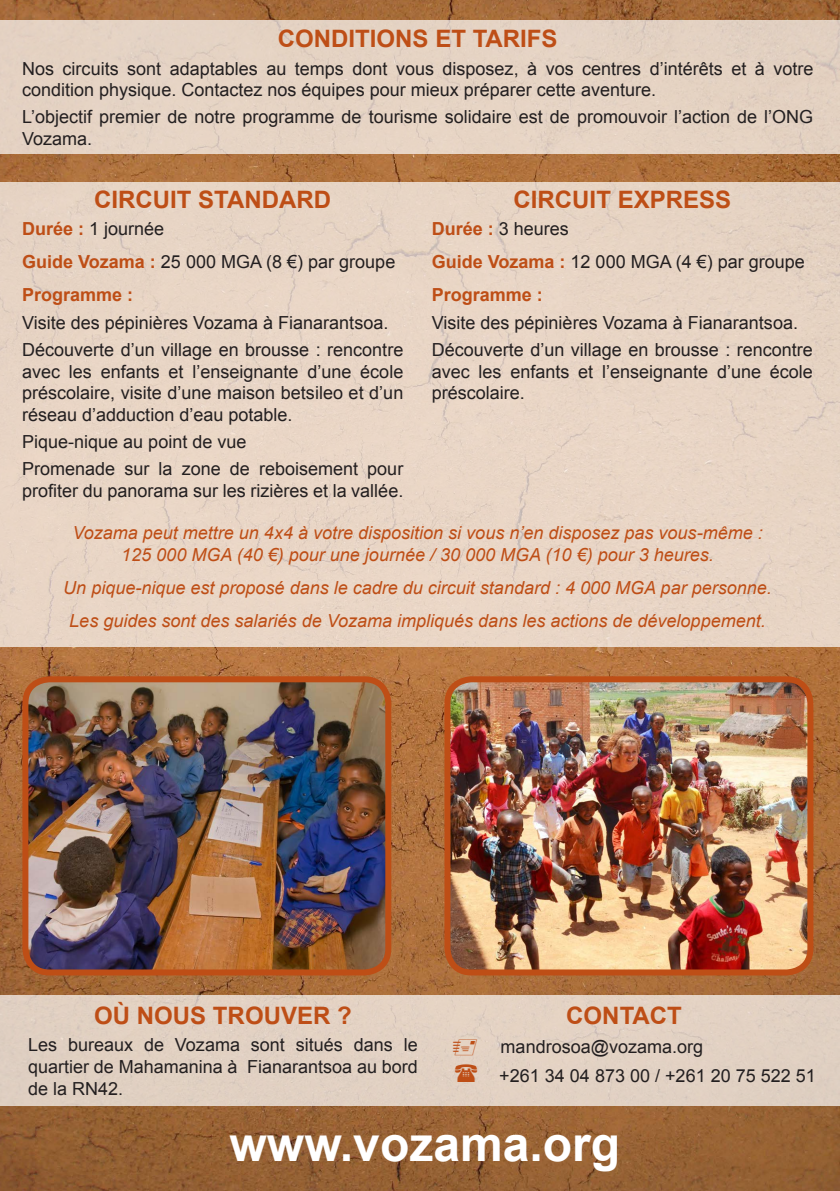
<style>
.page{position:relative;width:840px;height:1191px;background:#fff}
.page>*{position:absolute;margin:0;border:0;box-sizing:border-box;transform-origin:0 0}
.t1{font:700 48px "Arial";color:#fff}
.t2{font:700 24px "Arial";color:#be4e16}
.t3{font:18px/21.6px "Arial";color:#231f20;text-align:justify}
.t4{font:italic 18px "Arial";color:#be4e16}
.t5{font:700 18px "Arial";color:#be4e16}
.s1{font-weight:700;color:#be4e16}
</style>
<div class="page">
<img style="left:0;top:0;width:839px;height:1191px">
<div style="left:0;top:182px;width:839px;height:464px;background:#e8d5c5"></div>
<div style="left:0;top:20px;width:839px;height:133px;background:#e5d3c3"></div>
<div style="left:0;top:995px;width:839px;height:111px;background:#e2d1c2"></div>
<img style="left:25px;top:679px;width:363px;height:291px">
<div style="left:22px;top:676px;width:369px;height:299px;border:6px solid #be4e16;border-radius:24px"></div>
<img style="left:447px;top:679px;width:362px;height:293px">
<div style="left:444px;top:676px;width:368px;height:299px;border:6px solid #be4e16;border-radius:24px"></div>
<p class="t2" style="left:278px;top:23px;width:281px">CONDITIONS ET TARIFS</p>
<p class="t3" style="left:22px;top:58px;width:792px">Nos circuits sont adaptables au temps dont vous disposez, à vos centres d’intérêts et à votre condition physique. Contactez nos équipes pour mieux préparer cette aventure.</p>
<p class="t3" style="left:22px;top:106px;width:792px">L’objectif premier de notre programme de tourisme solidaire est de promouvoir l’action de l’ONG<br>Vozama.</p>
<p class="t2" style="left:94px;top:184px;width:238px">CIRCUIT STANDARD</p>
<p class="t3" style="left:22px;top:218px;width:144px"><span class="s1">Durée :</span> 1 journée</p>
<p class="t3" style="left:22px;top:251px;width:374px"><span class="s1">Guide Vozama :</span> 25 000 MGA (8 €) par groupe</p>
<p class="t5" style="left:22px;top:283px;width:113px">Programme :</p>
<p class="t3" style="left:22px;top:312px;width:367px">Visite des pépinières Vozama à Fianarantsoa.</p>
<p class="t3" style="left:22px;top:339px;width:382px">Découverte d’un village en brousse : rencontre avec les enfants et l’enseignante d’une école préscolaire, visite d’une maison betsileo et d’un réseau d’adduction d’eau potable.</p>
<p class="t3" style="left:22px;top:431px;width:226px">Pique-nique au point de vue</p>
<p class="t3" style="left:22px;top:458px;width:382px">Promenade sur la zone de reboisement pour profiter du panorama sur les rizières et la vallée.</p>
<p class="t2" style="left:513px;top:184px;width:219px">CIRCUIT EXPRESS</p>
<p class="t3" style="left:431px;top:218px;width:139px"><span class="s1">Durée :</span> 3 heures</p>
<p class="t3" style="left:431px;top:251px;width:374px"><span class="s1">Guide Vozama :</span> 12 000 MGA (4 €) par groupe</p>
<p class="t5" style="left:431px;top:283px;width:113px">Programme :</p>
<p class="t3" style="left:431px;top:312px;width:367px">Visite des pépinières Vozama à Fianarantsoa.</p>
<p class="t3" style="left:431px;top:339px;width:382px">Découverte d’un village en brousse : rencontre avec les enfants et l’enseignante d’une école préscolaire.</p>
<p class="t4" style="left:72px;top:521px;width:691px">Vozama peut mettre un 4x4 à votre disposition si vous n’en disposez pas vous-même :</p>
<p class="t4" style="left:121px;top:543px;width:594px">125 000 MGA (40 €) pour une journée / 30 000 MGA (10 €) pour 3 heures.</p>
<p class="t4" style="left:63px;top:576px;width:709px">Un pique-nique est proposé dans le cadre du circuit standard : 4 000 MGA par personne.</p>
<p class="t4" style="left:69px;top:608px;width:697px">Les guides sont des salariés de Vozama impliqués dans les actions de développement.</p>
<p class="t2" style="left:94px;top:999px;width:259px">OÙ NOUS TROUVER ?</p>
<p class="t3" style="left:28px;top:1034px;width:391px">Les bureaux de Vozama sont situés dans le quartier de Mahamanina à Fianarantsoa au bord de la RN42.</p>
<p class="t2" style="left:566px;top:999px;width:117px">CONTACT</p>
<p class="t3" style="left:500px;top:1036px;width:204px">mandrosoa@vozama.org</p>
<p class="t3" style="left:499px;top:1064px;width:318px">+261 34 04 873 00 / +261 20 75 522 51</p>
<p class="t1" style="left:229px;top:1111px;width:392px">www.vozama.org</p>
</div>
